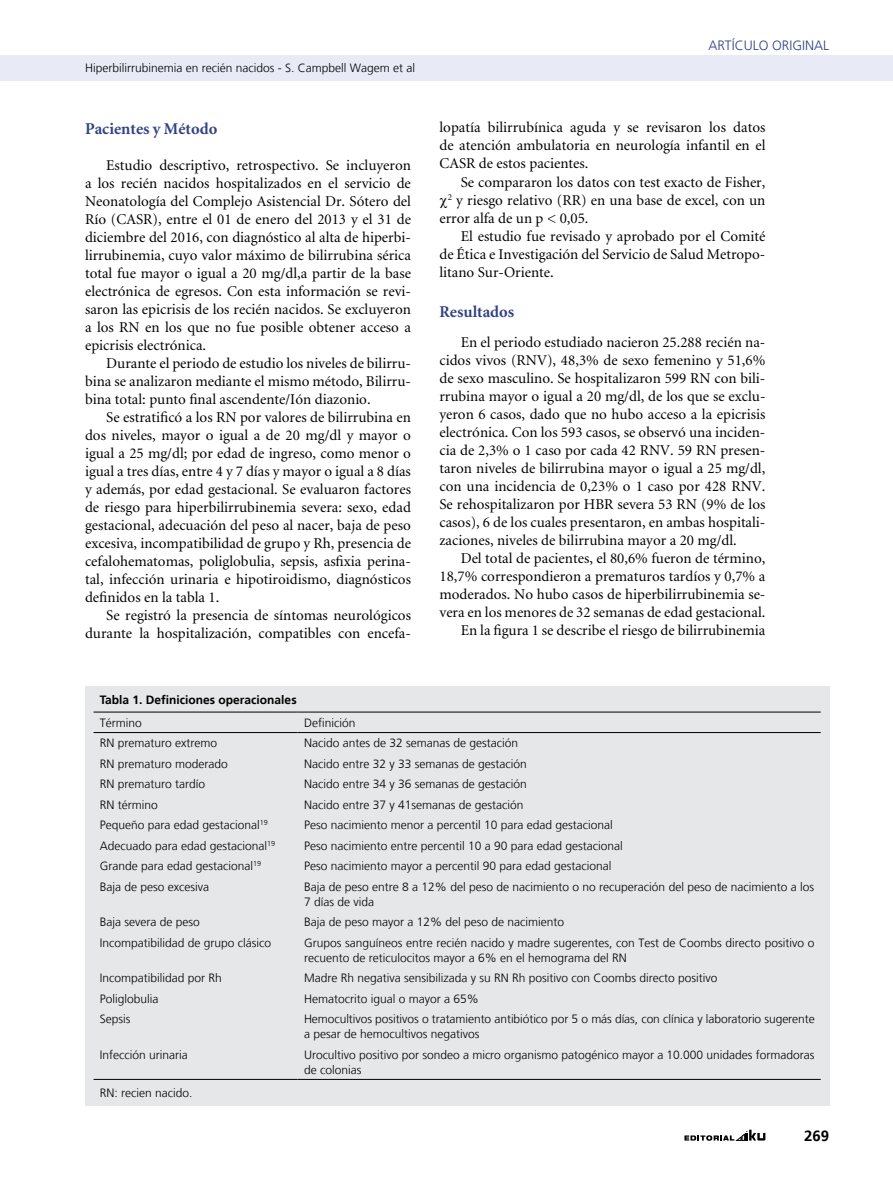
<style>
.page{position:relative;width:893px;height:1191px;background:#fff}
.page>*{position:absolute;margin:0;border:0;box-sizing:border-box;transform-origin:0 0}
.t1{font:700 16.5px "Minion";color:#314282}
.t2{font:15px/18px "Minion";color:#000;text-align:justify}
.t3{font:700 15px "Frutiger LT";color:#000}
.t4{font:300 13.5px "Frutiger LT";color:#314282}
.t5{font:300 12px/15px "Frutiger LT";color:#000}
.t6{font:700 12px "Frutiger LT";color:#000}
</style>
<div class="page">
<svg style="left:684px;top:1129px;width:81px;height:11px"></svg>
<div style="left:0;top:55px;width:893px;height:26px;background:#e8eaf6"></div>
<div style="left:85px;top:686px;width:744px;height:420px;background:#e6e7e8"></div>
<hr style="left:94px;top:711px;width:204px;height:1px;background:#000">
<hr style="left:298px;top:711px;width:523px;height:1px;background:#000">
<hr style="left:94px;top:732px;width:204px;height:1px;background:#000">
<hr style="left:298px;top:732px;width:523px;height:1px;background:#000">
<hr style="left:94px;top:1079px;width:204px;height:1px;background:#000">
<hr style="left:298px;top:1079px;width:523px;height:1px;background:#000">
<p class="t5" style="left:85px;top:61px;width:332px">Hiperbilirrubinemia en recién nacidos - S. Campbell Wagem et al</p>
<p class="t1" style="left:85px;top:120px;width:134px">Pacientes y Método</p>
<p class="t2" style="left:85px;top:156px;width:327px;text-indent:21px">Estudio descriptivo, retrospectivo. Se incluyeron a los recién nacidos hospitalizados en el servicio de Neonatología del Complejo Asistencial Dr. Sótero del Río (CASR), entre el 01 de enero del 2013 y el 31 de diciembre del 2016, con diagnóstico al alta de hiperbi&shy;lirrubinemia, cuyo valor máximo de bilirrubina sérica total fue mayor o igual a 20 mg/dl,a partir de la base electrónica de egresos. Con esta información se revi&shy;saron las epicrisis de los recién nacidos. Se excluyeron a los RN en los que no fue posible obtener acceso a epicrisis electrónica.</p>
<p class="t2" style="left:85px;top:354px;width:327px;text-indent:21px">Durante el periodo de estudio los niveles de bilirru&shy;bina se analizaron mediante el mismo método, Bilirru&shy;bina total: punto final ascendente/Ión diazonio.</p>
<p class="t2" style="left:85px;top:408px;width:327px;text-indent:21px">Se estratificó a los RN por valores de bilirrubina en dos niveles, mayor o igual a de 20 mg/dl y mayor o igual a 25 mg/dl; por edad de ingreso, como menor o igual a tres días, entre 4 y 7 días y mayor o igual a 8 días y además, por edad gestacional. Se evaluaron factores de riesgo para hiperbilirrubinemia severa: sexo, edad gestacional, adecuación del peso al nacer, baja de peso excesiva, incompatibilidad de grupo y Rh, presencia de cefalohematomas, poliglobulia, sepsis, asfixia perina&shy;tal, infección urinaria e hipotiroidismo, diagnósticos definidos en la tabla 1.</p>
<p class="t2" style="left:85px;top:606px;width:327px;text-align:right">Se registró la presencia de síntomas neurológicos durante la hospitalización, compatibles con encefa-</p>
<p class="t4" style="left:708px;top:38px;width:36px">Artículo</p>
<p class="t4" style="left:772px;top:38px;width:17px">Origi</p>
<p class="t4" style="left:805px;top:38px;width:18px">nal</p>
<p class="t2" style="left:439px;top:119px;width:327px">lopatía bilirrubínica aguda y se revisaron los datos de atención ambulatoria en neurología infantil en el CASR de estos pacientes.</p>
<p class="t2" style="left:461px;top:173px;width:306px">Se compararon los datos con test exacto de Fisher,</p>
<p class="t2" style="left:448px;top:191px;width:319px"><sup>2</sup> y riesgo relativo (RR) en una base de excel, con un</p>
<p class="t2" style="left:439px;top:209px;width:151px">error alfa de un p &lt; 0,05.</p>
<p class="t2" style="left:461px;top:227px;width:306px">El estudio fue revisado y aprobado por el Comité</p>
<p class="t2" style="left:439px;top:245px;width:327px">de Ética e Investigación del Servicio de Salud Metropo-</p>
<p class="t2" style="left:439px;top:263px;width:116px">litano Sur-Oriente.</p>
<p class="t1" style="left:439px;top:303px;width:76px">Resultados</p>
<p class="t2" style="left:439px;top:334px;width:327px;text-indent:21px">En el periodo estudiado nacieron 25.288 recién na&shy;cidos vivos (RNV), 48,3% de sexo femenino y 51,6% de sexo masculino. Se hospitalizaron 599 RN con bili&shy;rrubina mayor o igual a 20 mg/dl, de los que se exclu&shy;yeron 6 casos, dado que no hubo acceso a la epicrisis electrónica. Con los 593 casos, se observó una inciden&shy;cia de 2,3% o 1 caso por cada 42 RNV. 59 RN presen&shy;taron niveles de bilirrubina mayor o igual a 25 mg/dl, con una incidencia de 0,23% o 1 caso por 428 RNV.<br>Se rehospitalizaron por HBR severa 53 RN (9% de los casos), 6 de los cuales presentaron, en ambas hospitali&shy;zaciones, niveles de bilirrubina mayor a 20 mg/dl.</p>
<p class="t2" style="left:439px;top:550px;width:327px;text-align:right">Del total de pacientes, el 80,6% fueron de término, 18,7% correspondieron a prematuros tardíos y 0,7% a moderados. No hubo casos de hiperbilirrubinemia se&shy;vera en los menores de 32 semanas de edad gestacional.<br>En la figura 1 se describe el riesgo de bilirrubinemia</p>
<p class="t6" style="left:100px;top:692px;width:198px">Tabla 1. Definiciones operacionales</p>
<p class="t5" style="left:100px;top:715px;width:43px">Término</p>
<p class="t5" style="left:304px;top:715px;width:53px">Definición</p>
<p class="t5" style="left:100px;top:736px;width:119px">RN prematuro extremo</p>
<p class="t5" style="left:304px;top:736px;width:216px">Nacido antes de 32 semanas de gestación</p>
<p class="t5" style="left:100px;top:756px;width:130px">RN prematuro moderado</p>
<p class="t5" style="left:304px;top:756px;width:224px">Nacido entre 32 y 33 semanas de gestación</p>
<p class="t5" style="left:100px;top:777px;width:107px">RN prematuro tardío</p>
<p class="t5" style="left:304px;top:777px;width:224px">Nacido entre 34 y 36 semanas de gestación</p>
<p class="t5" style="left:100px;top:797px;width:60px">RN término</p>
<p class="t5" style="left:304px;top:797px;width:221px">Nacido entre 37 y 41semanas de gestación</p>
<p class="t5" style="left:100px;top:817px;width:170px">Pequeño para edad gestacional<sup>19</sup></p>
<p class="t5" style="left:304px;top:817px;width:310px">Peso nacimiento menor a percentil 10 para edad gestacional</p>
<p class="t5" style="left:100px;top:838px;width:177px">Adecuado para edad gestacional<sup>19</sup></p>
<p class="t5" style="left:304px;top:838px;width:320px">Peso nacimiento entre percentil 10 a 90 para edad gestacional</p>
<p class="t5" style="left:100px;top:858px;width:163px">Grande para edad gestacional<sup>19</sup></p>
<p class="t5" style="left:304px;top:858px;width:309px">Peso nacimiento mayor a percentil 90 para edad gestacional</p>
<p class="t5" style="left:100px;top:879px;width:111px">Baja de peso excesiva</p>
<p class="t5" style="left:304px;top:879px;width:512px">Baja de peso entre 8 a 12% del peso de nacimiento o no recuperación del peso de nacimiento a los<br>7 días de vida</p>
<p class="t5" style="left:100px;top:914px;width:102px">Baja severa de peso</p>
<p class="t5" style="left:304px;top:914px;width:262px">Baja de peso mayor a 12% del peso de nacimiento</p>
<p class="t5" style="left:100px;top:935px;width:173px">Incompatibilidad de grupo clásico</p>
<p class="t5" style="left:304px;top:935px;width:512px">Grupos sanguíneos entre recién nacido y madre sugerentes, con Test de Coombs directo positivo o recuento de reticulocitos mayor a 6% en el hemograma del RN</p>
<p class="t5" style="left:100px;top:970px;width:124px">Incompatibilidad por Rh</p>
<p class="t5" style="left:304px;top:970px;width:415px">Madre Rh negativa sensibilizada y su RN Rh positivo con Coombs directo positivo</p>
<p class="t5" style="left:100px;top:991px;width:60px">Poliglobulia</p>
<p class="t5" style="left:304px;top:991px;width:176px">Hematocrito igual o mayor a 65%</p>
<p class="t5" style="left:100px;top:1011px;width:32px">Sepsis</p>
<p class="t5" style="left:304px;top:1011px;width:512px">Hemocultivos positivos o tratamiento antibiótico por 5 o más días, con clínica y laboratorio sugerente a pesar de hemocultivos negativos</p>
<p class="t5" style="left:100px;top:1047px;width:89px">Infección urinaria</p>
<p class="t5" style="left:304px;top:1047px;width:512px">Urocultivo positivo por sondeo a micro organismo patogénico mayor a 10.000 unidades formadoras de colonias</p>
<p class="t5" style="left:100px;top:1085px;width:94px">RN: recien nacido.</p>
<p class="t3" style="left:804px;top:1126px;width:27px">269</p>
</div>
